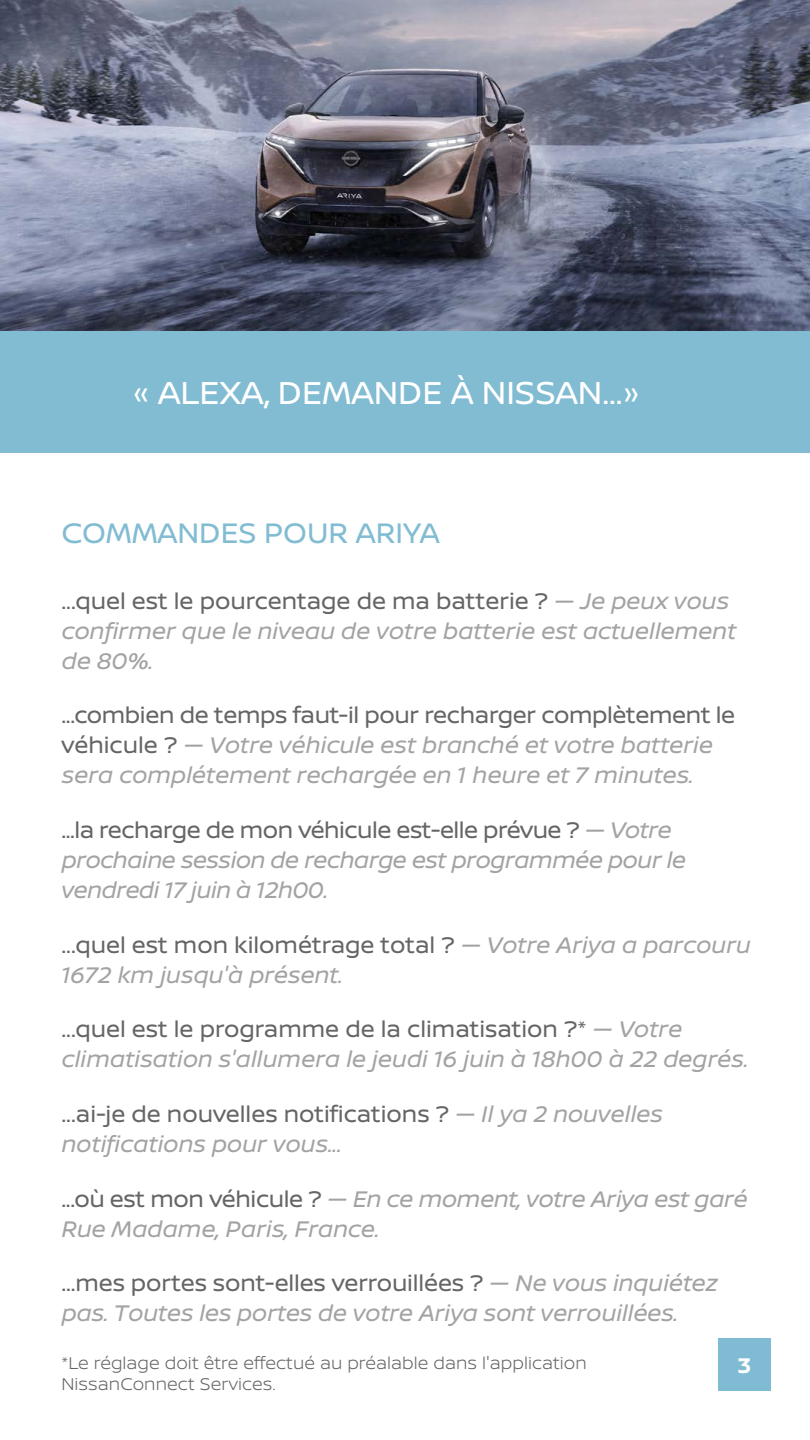
<style>
.page{position:relative;width:810px;height:1440px;background:#fff}
.page>*{position:absolute;margin:0;border:0;box-sizing:border-box;transform-origin:0 0}
.t1{font:33.75px "Nissan Brand";color:#fff}
.t2{font:30px "Nissan Brand";color:#82bcd2}
.t3{font:italic 24px/30px "Nissan Brand";color:#a2a3a2}
.t4{font:italic 24px/30px "Nissan Brand";letter-spacing:-.02em;color:#a2a3a2}
.t5{font:700 22.5px "Nissan Brand";color:#fff}
.t6{font:300 18px/21.6px "Nissan Brand";color:#646664}
.s1{font-style:normal;color:#646664}
</style>
<div class="page">
<div style="left:718px;top:1338px;width:52px;height:52px;background:#7fbbd2"></div>
<img style="left:0;top:0;width:810px;height:331px">
<div style="left:0;top:331px;width:810px;height:121px;background:#82bcd2"></div>
<h1 class="t1" style="left:133px;top:368px;width:509px">« ALEXA, DEMANDE À NISSAN...»</h1>
<p class="t2" style="left:62px;top:511px;width:380px">COMMANDES POUR ARIYA</p>
<p class="t3" style="left:62px;top:585px;width:676px"><span class="s1">...quel est le pourcentage de ma batterie ?</span> — Je peux vous confirmer que le niveau de votre batterie est actuellement de 80%.</p>
<p class="t3" style="left:62px;top:699px;width:675px"><span class="s1">...combien de temps faut-il pour recharger complètement le véhicule ?</span> — Votre véhicule est branché et votre batterie sera complétement rechargée en 1 heure et 7 minutes.</p>
<p class="t4" style="left:62px;top:814px;width:626px"><span class="s1">...la recharge de mon véhicule est-elle prévue ?</span> — Votre prochaine session de recharge est programmée pour le vendredi 17 juin à 12h00.</p>
<p class="t3" style="left:62px;top:929px;width:691px"><span class="s1">...quel est mon kilométrage total ?</span> — Votre Ariya a parcouru<br>1672 km jusqu'à présent.</p>
<p class="t3" style="left:62px;top:1013px;width:688px"><span class="s1">...quel est le programme de la climatisation ?*</span> — Votre climatisation s'allumera le jeudi 16 juin à 18h00 à 22 degrés.</p>
<p class="t3" style="left:62px;top:1098px;width:603px"><span class="s1">...ai-je de nouvelles notifications ?</span> — Il ya 2 nouvelles notifications pour vous...</p>
<p class="t3" style="left:62px;top:1183px;width:687px"><span class="s1">...où est mon véhicule ?</span> — En ce moment, votre Ariya est garé<br>Rue Madame, Paris, France.</p>
<p class="t3" style="left:62px;top:1267px;width:658px"><span class="s1">...mes portes sont-elles verrouillées ?</span> — Ne vous inquiétez pas. Toutes les portes de votre Ariya sont verrouillées.</p>
<p class="t6" style="left:62px;top:1351px;width:527px">*Le réglage doit être effectué au préalable dans l'application<br>NissanConnect Services.</p>
<p class="t5" style="left:737px;top:1349px;width:16px">3</p>
</div>
